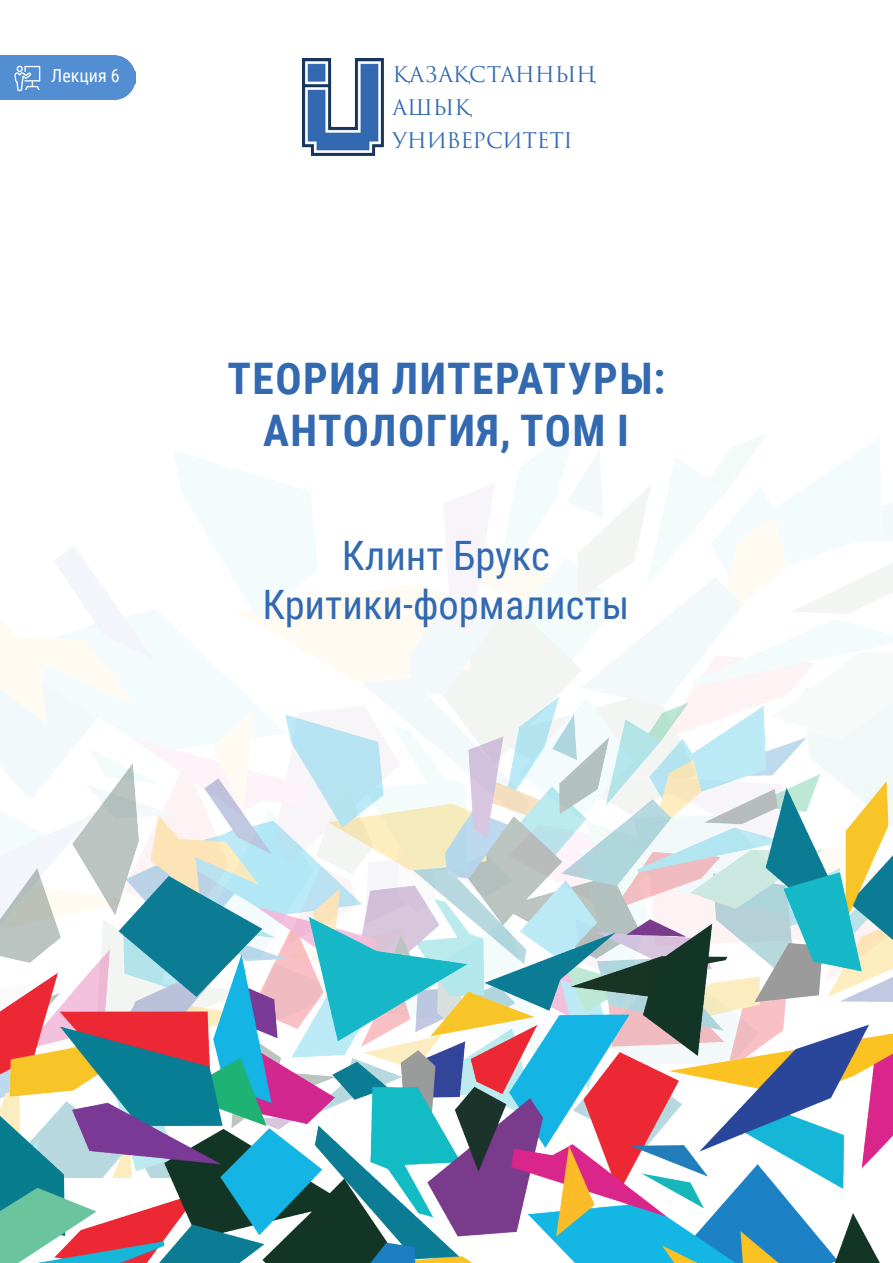
<style>
.page{position:relative;width:893px;height:1263px;background:#fff}
.page>*{position:absolute;margin:0;border:0;box-sizing:border-box;transform-origin:0 0}
.t1{font:700 43.5px/52.2px "Roboto Condensed";letter-spacing:.035em;color:#3269b1;text-align:center}
.t2{font:40.5px "Roboto Condensed";color:#3269b1}
.t3{font:21px "Trajan Pro 3";letter-spacing:-.01em;color:#3269b1}
.t4{font:18px "Roboto Condensed";color:#fff}
</style>
<div class="page">
<img style="left:0;top:425px;width:893px;height:638px">
<img style="left:302px;top:58px;width:82px;height:98px">
<img style="left:0;top:696px;width:892px;height:33px">
<img style="left:0;top:729px;width:892px;height:534px">
<div style="left:0;top:55px;width:136px;height:45px;background:#538dd2"></div>
<svg style="left:14px;top:66px;width:26px;height:25px"></svg>
<p class="t4" style="left:51px;top:63px;width:70px">Лекция 6</p>
<p class="t3" style="left:393px;top:60px;width:205px">ҚАЗАҚСТАННЫҢ</p>
<p class="t3" style="left:393px;top:93px;width:80px">АШЫҚ</p>
<p class="t3" style="left:393px;top:126px;width:182px">УНИВЕРСИТЕТІ</p>
<p class="t1" style="left:227px;top:351px;width:439px">ТЕОРИЯ ЛИТЕРАТУРЫ:<br>АНТОЛОГИЯ, ТОМ І</p>
<p class="t2" style="left:342px;top:527px;width:209px">Клинт Брукс</p>
<p class="t2" style="left:262px;top:576px;width:368px">Критики-формалисты</p>
</div>
